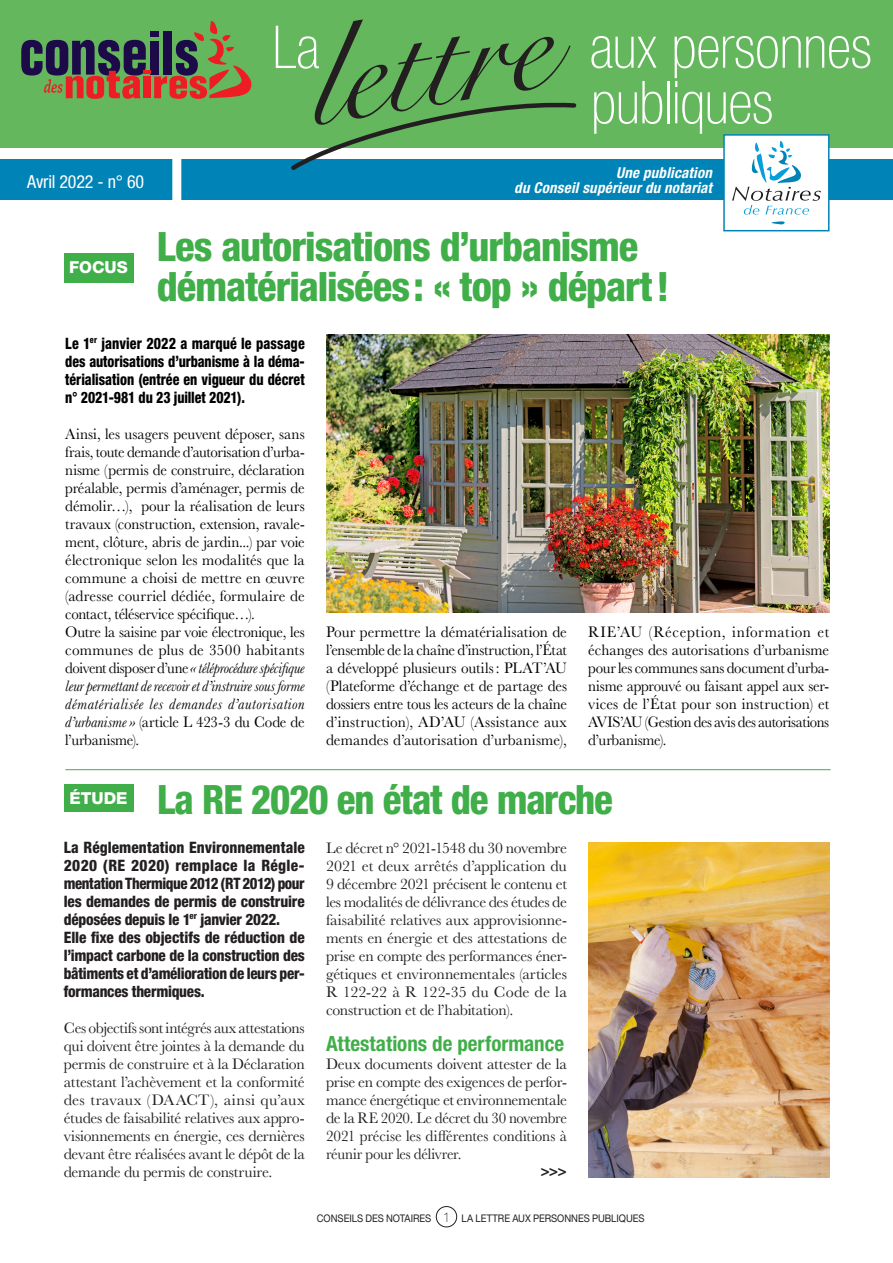
<style>
.page{position:relative;width:893px;height:1263px;background:#fff}
.page>*{position:absolute;margin:0;border:0;box-sizing:border-box;transform-origin:0 0}
.t1{font:138px "Snell Roundhand";color:#231f20}
.t2{font:100 condensed 59.25px "Helvetica Neue LT Std";letter-spacing:-.01em;color:#fff}
.TEXTE_TITRE{font:800 condensed 40.5px/40.5px "Helvetica Neue LT Std";letter-spacing:-.025em;color:#40ae49}
.TEXTE_TITRE-2{font:800 condensed 40.5px "Helvetica Neue LT Std";letter-spacing:-.025em;color:#40ae49;scale:.96 1}
.TEXTE_INTER{font:700 condensed 21px "Helvetica Neue LT Std";color:#40ae49}
.t3{font:condensed 18px "Helvetica Neue LT Std";letter-spacing:-.01em;color:#fff}
.t4{font:800 16.5px "Helvetica Neue LT Std";color:#fff}
.TEXTE_COURANT{font:15.75px/18px "Baskerville";letter-spacing:-.01em;color:#231f20;text-align:justify}
.TEXTE_MINI_CHAPO{font:15.75px/18px "Baskerville";color:#000001;text-align:justify}
.TEXTE_MINI_CHAPO-2{font:15.75px/18px "Baskerville";color:#000001;text-align:justify;scale:.96 1}
.TEXTE_MINI_CHAPO-3{font:800 condensed 15.75px/18px "Helvetica Neue LT Std";letter-spacing:-.015em;color:#231f20;text-align:justify}
.TEXTE_MINI_CHAPO-4{font:15.75px/18px "Baskerville";color:#000001;text-align:justify;scale:.95 1}
.TEXTE_MINI_CHAPO-5{font:800 condensed 15.75px/18px "Helvetica Neue LT Std";color:#000001;text-align:justify;scale:.89 1}
.t5{font:italic 700 condensed 15px/15px "Helvetica Neue LT Std";letter-spacing:.015em;color:#fff;text-align:right}
.TEXTE_COURANT-2{font:700 15px "Baskerville";color:#231f20;scale:.95 1}
.t6{font:10.5px "Helvetica Neue LT Std";letter-spacing:-.005em;color:#231f20;scale:.9 1}
.s1{font-style:italic}
.s2{font-weight:100;font-size:13.5px}
</style>
<div class="page">
<div style="left:436px;top:1206px;width:21px;height:21px;border:1px solid #231f20;border-radius:50%"></div>
<hr style="left:65px;top:769px;width:766px;height:1px;background:#40ae49">
<div style="left:64px;top:253px;width:69px;height:29px;background:#40ae49"></div>
<div style="left:64px;top:784px;width:69px;height:28px;background:#40ae49"></div>
<img style="left:588px;top:842px;width:241px;height:336px">
<div style="left:0;top:0;width:893px;height:148px;background:#65b75d"></div>
<div style="left:0;top:160px;width:893px;height:40px;background:#0083b6"></div>
<svg style="left:21px;top:21px;width:231px;height:78px"></svg>
<div style="left:172px;top:157px;width:9px;height:47px;background:#fff"></div>
<div style="left:723px;top:134px;width:106px;height:97px;background:#fff;border:1px solid #0083b6"></div>
<svg style="left:771px;top:221px;width:14px;height:4px"></svg>
<svg style="left:732px;top:141px;width:89px;height:74px"></svg>
<svg style="left:287px;top:102px;width:292px;height:68px"></svg>
<img style="left:326px;top:335px;width:503px;height:277px">
<p class="t3" style="left:27px;top:172px;width:118px">Avril 2022 - n° 60</p>
<p class="t4" style="left:69px;top:258px;width:60px">FOCUS</p>
<p class="t1" style="left:290px;top:-27px;width:247px;rotate:-10deg">lettre</p>
<p class="t2" style="left:272px;top:14px;width:49px">La</p>
<p class="t2" style="left:590px;top:14px;width:283px">aux personnes</p>
<p class="t2" style="left:591px;top:69px;width:184px">publiques</p>
<p class="t5" style="left:514px;top:165px;width:199px">Une publication<br>du Conseil supérieur du notariat</p>
<p class="TEXTE_TITRE" style="left:157px;top:225px;width:514px">Les autorisations d’urbanisme dématérialisées: « top » départ!</p>
<p class="TEXTE_MINI_CHAPO-5" style="left:65px;top:334px;width:271px">Le 1<sup>er</sup> janvier 2022 a marqué le passage des autorisations d’urbanisme à la déma&shy;térialisation (entrée en vigueur du décret n° 2021-981 du 23 juillet 2021).</p>
<p class="TEXTE_MINI_CHAPO-2" style="left:65px;top:425px;width:251px">Ainsi, les usagers peuvent déposer, sans frais, toute demande d’autorisation d’urba&shy;nisme (permis de construire, déclaration préalable, permis d’aménager, permis de démolir…), pour la réalisation de leurs travaux (construction, extension, ravale&shy;ment, clôture, abris de jardin...) par voie électronique selon les modalités que la commune a choisi de mettre en œuvre (adresse courriel dédiée, formulaire de contact, téléservice spécifique…).</p>
<p class="TEXTE_MINI_CHAPO-4" style="left:65px;top:623px;width:254px">Outre la saisine par voie électronique, les communes de plus de 3500 habitants doivent disposer d’une <span class="s1">« téléprocédure spécifique leur permettant de recevoir et d’instruire sous forme dématérialisée les demandes d’autorisation d’urbanisme »</span> (article L 423-3 du Code de l’urbanisme).</p>
<p class="TEXTE_MINI_CHAPO" style="left:326px;top:623px;width:242px">Pour permettre la dématérialisation de l’ensemble de la chaîne d’instruction, l’État a développé plusieurs outils: PLAT’AU (Plateforme d’échange et de partage des dossiers entre tous les acteurs de la chaîne d’instruction), AD’AU (Assistance aux demandes d’autorisation d’urbanisme),</p>
<p class="TEXTE_MINI_CHAPO" style="left:588px;top:623px;width:242px">RIE’AU (Réception, information et échanges des autorisations d’urbanisme pour les communes sans document d’urba&shy;nisme approuvé ou faisant appel aux ser&shy;vices de l’État pour son instruction) et AVIS’AU (Gestion des avis des autorisations d’urbanisme).</p>
<p class="TEXTE_TITRE-2" style="left:157px;top:775px;width:476px">La RE 2020 en état de marche</p>
<p class="t4" style="left:69px;top:788px;width:60px">ÉTUDE</p>
<p class="TEXTE_MINI_CHAPO-3" style="left:64px;top:838px;width:242px">La Réglementation Environnementale 2020 (RE 2020) remplace la Régle&shy;mentation Thermique 2012 (RT 2012) pour les demandes de permis de construire déposées depuis le 1<sup>er</sup> janvier 2022.</p>
<p class="TEXTE_MINI_CHAPO-3" style="left:64px;top:928px;width:242px">Elle fixe des objectifs de réduction de l’impact carbone de la construction des bâtiments et d’amélioration de leurs per&shy;formances thermiques.</p>
<p class="TEXTE_COURANT" style="left:64px;top:1019px;width:242px">Ces objectifs sont intégrés aux attestations qui doivent être jointes à la demande du permis de construire et à la Déclaration attestant l’achèvement et la conformité des travaux (DAACT), ainsi qu’aux études de faisabilité relatives aux appro&shy;visionnements en énergie, ces dernières devant être réalisées avant le dépôt de la demande du permis de construire.</p>
<p class="TEXTE_COURANT" style="left:326px;top:839px;width:242px">Le décret n° 2021-1548 du 30 novembre 2021 et deux arrêtés d’application du 9 décembre 2021 précisent le contenu et les modalités de délivrance des études de faisabilité relatives aux approvisionne&shy;ments en énergie et des attestations de prise en compte des performances éner&shy;gétiques et environnementales (articles R 122-22 à R 122-35 du Code de la construction et de l’habitation).</p>
<p class="TEXTE_INTER" style="left:326px;top:1030px;width:240px">Attestations de performance</p>
<p class="TEXTE_COURANT" style="left:326px;top:1055px;width:242px">Deux documents doivent attester de la prise en compte des exigences de perfor&shy;mance énergétique et environnementale de la RE 2020. Le décret du 30 novembre 2021 précise les différentes conditions à réunir pour les délivrer.</p>
<p class="TEXTE_COURANT-2" style="left:540px;top:1161px;width:30px">&gt;&gt;&gt;</p>
<p class="t6" style="left:317px;top:1211px;width:366px">CONSEILS DES NOTAIRES <span class="s2">1</span> LA LETTRE AUX PERSONNES PUBLIQUES</p>
</div>
